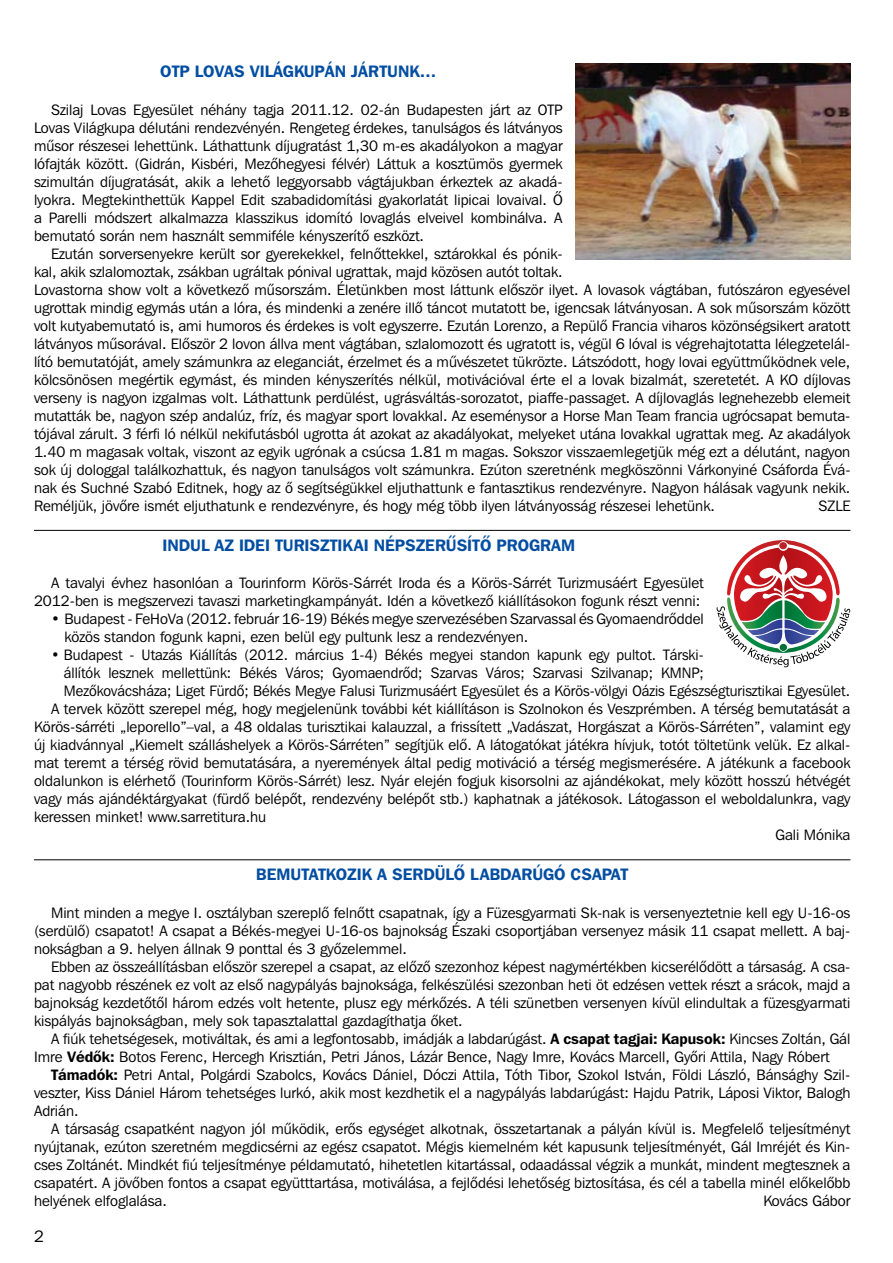
<style>
.page{position:relative;width:893px;height:1263px;background:#fff}
.page>*{position:absolute;margin:0;border:0;box-sizing:border-box;transform-origin:0 0}
.t1{font:16.5px "Franklin Gothic Demi HU Demi";color:#034ea2}
.t2{font:16.5px "Franklin Gothic Bk HU Book";color:#000}
.t3{font:15px/18px "Franklin Gothic Bk HU Book";color:#000;text-align:justify}
.s1{font-family:"Franklin Gothic Demi HU Demi"}
</style>
<div class="page">
<hr style="left:34px;top:530px;width:816px;height:1px;background:#000">
<hr style="left:34px;top:859px;width:816px;height:1px;background:#000">
<img style="left:575px;top:64px;width:275px;height:195px">
<svg style="left:717px;top:540px;width:133px;height:127px"></svg>
<p class="t1" style="left:160px;top:61px;width:11px">OTP</p>
<p class="t1" style="left:195px;top:61px;width:243px">LOVAS VILÁGKUPÁN JÁRTUNK…</p>
<p class="t3" style="left:34px;top:100px;width:530px;text-indent:17px">Szilaj Lovas Egyesület néhány tagja 2011.12. 02-án Budapesten járt az OTP Lovas Világkupa délutáni rendezvényén. Rengeteg érdekes, tanulságos és látványos mûsor részesei lehettünk. Láthattunk díjugratást 1,30 m-es akadályokon a magyar lófajták között. (Gidrán, Kisbéri, Mezôhegyesi félvér) Láttuk a kosztümös gyermek szimultán díjugratását, akik a lehetô leggyorsabb vágtájukban érkeztek az akadá&shy;lyokra. Megtekinthettük Kappel Edit szabadidomítási gyakorlatát lipicai lovaival. Ô a Parelli módszert alkalmazza klasszikus idomító lovaglás elveivel kombinálva. A bemutató során nem használt semmiféle kényszerítô eszközt.</p>
<p class="t3" style="left:34px;top:244px;width:818px;text-align:left;text-indent:17px">Ezután sorversenyekre került sor gyerekekkel, felnôttekkel, sztárokkal és pónik-<br>kal, akik szlalomoztak, zsákban ugráltak pónival ugrattak, majd közösen autót toltak.<br>Lovastorna show volt a következô mûsorszám. Életünkben most láttunk elôször ilyet. A lovasok vágtában, futószáron egyesével ugrottak mindig egymás után a lóra, és mindenki a zenére illô táncot mutatott be, igencsak látványosan. A sok mûsorszám között volt kutyabemutató is, ami humoros és érdekes is volt egyszerre. Ezután Lorenzo, a Repülô Francia viharos közönségsikert aratott látványos mûsorával. Elôször 2 lovon állva ment vágtában, szlalomozott és ugratott is, végül 6 lóval is végrehajtotatta lélegzetelál&shy;lító bemutatóját, amely számunkra az eleganciát, érzelmet és a mûvészetet tükrözte. Látszódott, hogy lovai együttmûködnek vele, kölcsönösen megértik egymást, és minden kényszerítés nélkül, motivációval érte el a lovak bizalmát, szeretetét. A KO díjlovas verseny is nagyon izgalmas volt. Láthattunk perdülést, ugrásváltás-sorozatot, piaffe-passaget. A díjlovaglás legnehezebb elemeit mutatták be, nagyon szép andalúz, fríz, és magyar sport lovakkal. Az eseménysor a Horse Man Team francia ugrócsapat bemuta&shy;tójával zárult. 3 férfi ló nélkül nekifutásból ugrotta át azokat az akadályokat, melyeket utána lovakkal ugrattak meg. Az akadályok 1.40 m magasak voltak, viszont az egyik ugrónak a csúcsa 1.81 m magas. Sokszor visszaemlegetjük még ezt a délutánt, nagyon sok új dologgal találkozhattuk, és nagyon tanulságos volt számunkra. Ezúton szeretnénk megköszönni Várkonyiné Csáforda Évá&shy;nak és Suchné Szabó Editnek, hogy az ô segítségükkel eljuthattunk e fantasztikus rendezvényre. Nagyon hálásak vagyunk nekik.<br>Reméljük, jövôre ismét eljuthatunk e rendezvényre, és hogy még több ilyen látványosság részesei lehetünk.</p>
<p class="t3" style="left:819px;top:496px;width:33px">SZLE</p>
<p class="t1" style="left:163px;top:534px;width:414px">INDUL AZ IDEI TURISZTIKAI NÉPSZERÛSÍTÔ PROGRAM</p>
<p class="t3" style="left:34px;top:574px;width:671px;text-align:right">A tavalyi évhez hasonlóan a Tourinform Körös-Sárrét Iroda és a Körös-Sárrét Turizmusáért Egyesület<br>2012-ben is megszervezi tavaszi marketingkampányát. Idén a következô kiállításokon fogunk részt venni:</p>
<p class="t3" style="left:64px;top:610px;width:641px;text-indent:-13px">• Budapest - FeHoVa (2012. február 16-19) Békés megye szervezésében Szarvassal és Gyomaendrôddel közös standon fogunk kapni, ezen belül egy pultunk lesz a rendezvényen.</p>
<p class="t3" style="left:51px;top:646px;width:654px">• Budapest - Utazás Kiállítás (2012. március 1-4) Békés megyei standon kapunk egy pultot. Társki-</p>
<p class="t3" style="left:64px;top:664px;width:641px">állítók lesznek mellettünk: Békés Város; Gyomaendrôd; Szarvas Város; Szarvasi Szilvanap; KMNP;</p>
<p class="t3" style="left:64px;top:682px;width:787px">Mezôkovácsháza; Liget Fürdô; Békés Megye Falusi Turizmusáért Egyesület és a Körös-völgyi Oázis Egészségturisztikai Egyesület.</p>
<p class="t3" style="left:51px;top:700px;width:801px">A tervek között szerepel még, hogy megjelenünk további két kiállításon is Szolnokon és Veszprémben. A térség bemutatását a</p>
<p class="t3" style="left:34px;top:718px;width:818px">Körös-sárréti „leporello”–val, a 48 oldalas turisztikai kalauzzal, a frissített „Vadászat, Horgászat a Körös-Sárréten”, valamint egy</p>
<p class="t3" style="left:34px;top:736px;width:818px">új kiadvánnyal „Kiemelt szálláshelyek a Körös-Sárréten” segítjük elô. A látogatókat játékra hívjuk, totót töltetünk velük. Ez alkal-</p>
<p class="t3" style="left:34px;top:754px;width:818px">mat teremt a térség rövid bemutatására, a nyeremények által pedig motiváció a térség megismerésére. A játékunk a facebook</p>
<p class="t3" style="left:34px;top:772px;width:818px">oldalunkon is elérhetô (Tourinform Körös-Sárrét) lesz. Nyár elején fogjuk kisorsolni az ajándékokat, mely között hosszú hétvégét</p>
<p class="t3" style="left:34px;top:790px;width:818px">vagy más ajándéktárgyakat (fürdô belépôt, rendezvény belépôt stb.) kaphatnak a játékosok. Látogasson el weboldalunkra, vagy</p>
<p class="t3" style="left:34px;top:808px;width:234px">keressen minket! www.sarretitura.hu</p>
<p class="t3" style="left:775px;top:826px;width:77px">Gali Mónika</p>
<p class="t1" style="left:256px;top:864px;width:365px">BEMUTATKOZIK A SERDÜLÔ LABDARÚGÓ CSAPAT</p>
<p class="t3" style="left:34px;top:903px;width:818px;text-indent:17px">Mint minden a megye I. osztályban szereplô felnôtt csapatnak, így a Füzesgyarmati Sk-nak is versenyeztetnie kell egy U-16-os (serdülô) csapatot! A csapat a Békés-megyei U-16-os bajnokság Északi csoportjában versenyez másik 11 csapat mellett. A baj&shy;nokságban a 9. helyen állnak 9 ponttal és 3 gyôzelemmel.</p>
<p class="t3" style="left:34px;top:957px;width:818px;text-indent:17px">Ebben az összeállításban elôször szerepel a csapat, az elôzô szezonhoz képest nagymértékben kicserélôdött a társaság. A csa&shy;pat nagyobb részének ez volt az elsô nagypályás bajnoksága, felkészülési szezonban heti öt edzésen vettek részt a srácok, majd a bajnokság kezdetôtôl három edzés volt hetente, plusz egy mérkôzés. A téli szünetben versenyen kívül elindultak a füzesgyarmati kispályás bajnokságban, mely sok tapasztalattal gazdagíthatja ôket.</p>
<p class="t3" style="left:34px;top:1029px;width:818px;text-indent:17px">A fiúk tehetségesek, motiváltak, és ami a legfontosabb, imádják a labdarúgást. <span class="s1">A CSAPAT TAGJAI: KAPUSOK:</span> Kincses Zoltán, Gál<br>Imre <span class="s1">VÉDÔK:</span> Botos Ferenc, Hercegh Krisztián, Petri János, Lázár Bence, Nagy Imre, Kovács Marcell, Gyôri Attila, Nagy Róbert</p>
<p class="t3" style="left:34px;top:1065px;width:818px;text-indent:17px"><span class="s1">TÁMADÓK:</span> Petri Antal, Polgárdi Szabolcs, Kovács Dániel, Dóczi Attila, Tóth Tibor, Szokol István, Földi László, Bánsághy Szil&shy;veszter, Kiss Dániel Három tehetséges lurkó, akik most kezdhetik el a nagypályás labdarúgást: Hajdu Patrik, Láposi Viktor, Balogh Adrián.</p>
<p class="t3" style="left:34px;top:1119px;width:818px;text-indent:17px">A társaság csapatként nagyon jól mûködik, erôs egységet alkotnak, összetartanak a pályán kívül is. Megfelelô teljesítményt nyújtanak, ezúton szeretném megdicsérni az egész csapatot. Mégis kiemelném két kapusunk teljesítményét, Gál Imréjét és Kin&shy;cses Zoltánét. Mindkét fiú teljesítménye példamutató, hihetetlen kitartással, odaadással végzik a munkát, mindent megtesznek a csapatért. A jövôben fontos a csapat együtttartása, motiválása, a fejlôdési lehetôség biztosítása, és cél a tabella minél elôkelôbb helyének elfoglalása.</p>
<p class="t3" style="left:763px;top:1191px;width:89px">Kovács Gábor</p>
<p class="t2" style="left:34px;top:1226px;width:11px">2</p>
</div>
